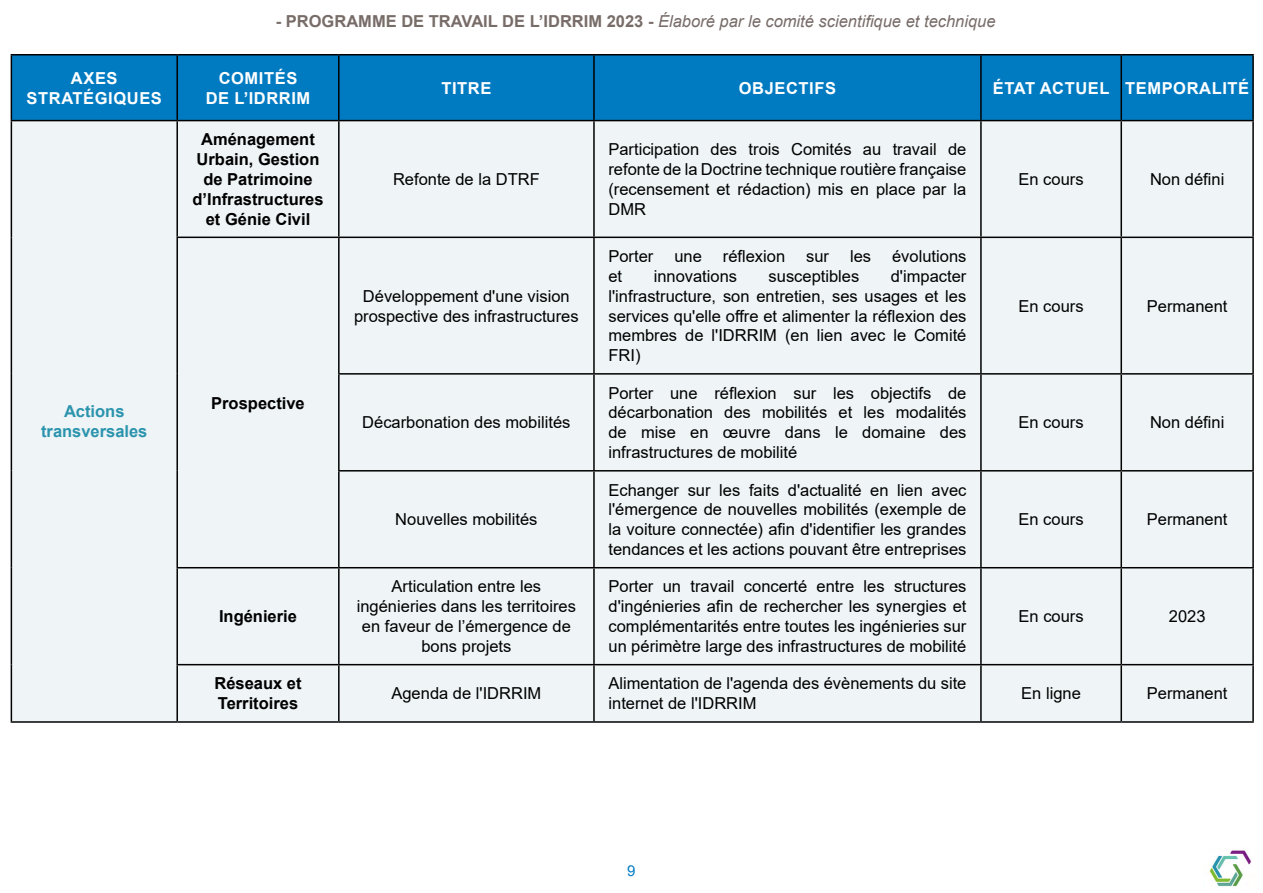
<style>
.page{position:relative;width:1263px;height:893px;background:#fff}
.page>*{position:absolute;margin:0;border:0;box-sizing:border-box;transform-origin:0 0}
.t1{font:16.5px/19.8px "Arial";color:#000;text-align:justify}
.t2{font:700 16.5px/19.8px "Arial";color:#000;text-align:center}
.t3{font:italic 16.5px "Arial";color:#776c68}
.t4{font:700 16.5px/19.8px "Arial";letter-spacing:.035em;color:#fff;text-align:center}
.t5{font:700 16.5px/19.8px "Arial";color:#2b94ad;text-align:center}
.t6{font:15px "Arial";color:#007bc2}
.s1{font-weight:700;font-style:normal}
</style>
<div class="page">
<img style="left:1209px;top:850px;width:43px;height:37px">
<div style="left:12px;top:56px;width:1240px;height:64px;background:#007bc2"></div>
<div style="left:12px;top:121px;width:1240px;height:600px;background:#eff4f7"></div>
<hr style="left:11px;top:54px;width:166px;height:2px;background:#000">
<hr style="left:11px;top:56px;width:1px;height:64px;background:#000">
<hr style="left:177px;top:54px;width:162px;height:2px;background:#000">
<hr style="left:176px;top:56px;width:2px;height:64px;background:#000">
<hr style="left:339px;top:54px;width:255px;height:2px;background:#000">
<hr style="left:338px;top:56px;width:2px;height:64px;background:#000">
<hr style="left:594px;top:54px;width:387px;height:2px;background:#000">
<hr style="left:593px;top:56px;width:2px;height:64px;background:#000">
<hr style="left:981px;top:54px;width:140px;height:2px;background:#000">
<hr style="left:980px;top:56px;width:2px;height:64px;background:#000">
<hr style="left:1121px;top:54px;width:133px;height:2px;background:#000">
<hr style="left:1120px;top:56px;width:2px;height:64px;background:#000">
<hr style="left:1252px;top:56px;width:2px;height:64px;background:#000">
<hr style="left:11px;top:120px;width:166px;height:1px;background:#000">
<hr style="left:11px;top:121px;width:1px;height:116px;background:#000">
<hr style="left:177px;top:120px;width:162px;height:1px;background:#000">
<hr style="left:176px;top:121px;width:2px;height:116px;background:#000">
<hr style="left:339px;top:120px;width:255px;height:1px;background:#000">
<hr style="left:338px;top:121px;width:2px;height:116px;background:#000">
<hr style="left:594px;top:120px;width:387px;height:1px;background:#000">
<hr style="left:593px;top:121px;width:2px;height:116px;background:#000">
<hr style="left:981px;top:120px;width:140px;height:1px;background:#000">
<hr style="left:980px;top:121px;width:2px;height:116px;background:#000">
<hr style="left:1121px;top:120px;width:133px;height:1px;background:#000">
<hr style="left:1120px;top:121px;width:2px;height:116px;background:#000">
<hr style="left:1252px;top:121px;width:2px;height:116px;background:#000">
<hr style="left:11px;top:237px;width:1px;height:137px;background:#000">
<hr style="left:176px;top:237px;width:163px;height:1px;background:#000">
<hr style="left:176px;top:238px;width:2px;height:136px;background:#000">
<hr style="left:339px;top:237px;width:255px;height:1px;background:#000">
<hr style="left:338px;top:238px;width:2px;height:135px;background:#000">
<hr style="left:594px;top:237px;width:387px;height:1px;background:#000">
<hr style="left:593px;top:238px;width:2px;height:135px;background:#000">
<hr style="left:981px;top:237px;width:140px;height:1px;background:#000">
<hr style="left:980px;top:238px;width:2px;height:135px;background:#000">
<hr style="left:1121px;top:237px;width:133px;height:1px;background:#000">
<hr style="left:1120px;top:238px;width:2px;height:135px;background:#000">
<hr style="left:1252px;top:238px;width:2px;height:135px;background:#000">
<hr style="left:11px;top:374px;width:1px;height:97px;background:#000">
<hr style="left:176px;top:374px;width:2px;height:97px;background:#000">
<hr style="left:338px;top:373px;width:256px;height:2px;background:#000">
<hr style="left:338px;top:375px;width:2px;height:95px;background:#000">
<hr style="left:594px;top:373px;width:387px;height:2px;background:#000">
<hr style="left:593px;top:375px;width:2px;height:95px;background:#000">
<hr style="left:981px;top:373px;width:140px;height:2px;background:#000">
<hr style="left:980px;top:375px;width:2px;height:95px;background:#000">
<hr style="left:1121px;top:373px;width:133px;height:2px;background:#000">
<hr style="left:1120px;top:375px;width:2px;height:95px;background:#000">
<hr style="left:1252px;top:375px;width:2px;height:95px;background:#000">
<hr style="left:11px;top:471px;width:1px;height:97px;background:#000">
<hr style="left:176px;top:471px;width:2px;height:96px;background:#000">
<hr style="left:338px;top:470px;width:256px;height:2px;background:#000">
<hr style="left:338px;top:472px;width:2px;height:95px;background:#000">
<hr style="left:594px;top:470px;width:387px;height:2px;background:#000">
<hr style="left:593px;top:472px;width:2px;height:95px;background:#000">
<hr style="left:981px;top:470px;width:140px;height:2px;background:#000">
<hr style="left:980px;top:472px;width:2px;height:95px;background:#000">
<hr style="left:1121px;top:470px;width:133px;height:2px;background:#000">
<hr style="left:1120px;top:472px;width:2px;height:95px;background:#000">
<hr style="left:1252px;top:472px;width:2px;height:95px;background:#000">
<hr style="left:11px;top:568px;width:1px;height:97px;background:#000">
<hr style="left:176px;top:567px;width:163px;height:1px;background:#000">
<hr style="left:176px;top:568px;width:2px;height:96px;background:#000">
<hr style="left:339px;top:567px;width:255px;height:1px;background:#000">
<hr style="left:338px;top:568px;width:2px;height:96px;background:#000">
<hr style="left:594px;top:567px;width:387px;height:1px;background:#000">
<hr style="left:593px;top:568px;width:2px;height:96px;background:#000">
<hr style="left:981px;top:567px;width:140px;height:1px;background:#000">
<hr style="left:980px;top:568px;width:2px;height:96px;background:#000">
<hr style="left:1121px;top:567px;width:133px;height:1px;background:#000">
<hr style="left:1120px;top:568px;width:2px;height:96px;background:#000">
<hr style="left:1252px;top:568px;width:2px;height:96px;background:#000">
<hr style="left:11px;top:665px;width:1px;height:56px;background:#000">
<hr style="left:176px;top:664px;width:163px;height:1px;background:#000">
<hr style="left:176px;top:665px;width:2px;height:56px;background:#000">
<hr style="left:339px;top:664px;width:255px;height:1px;background:#000">
<hr style="left:338px;top:665px;width:2px;height:56px;background:#000">
<hr style="left:594px;top:664px;width:387px;height:1px;background:#000">
<hr style="left:593px;top:665px;width:2px;height:56px;background:#000">
<hr style="left:981px;top:664px;width:140px;height:1px;background:#000">
<hr style="left:980px;top:665px;width:2px;height:56px;background:#000">
<hr style="left:1121px;top:664px;width:133px;height:1px;background:#000">
<hr style="left:1120px;top:665px;width:2px;height:56px;background:#000">
<hr style="left:1252px;top:665px;width:2px;height:56px;background:#000">
<hr style="left:11px;top:721px;width:166px;height:2px;background:#000">
<hr style="left:177px;top:721px;width:162px;height:2px;background:#000">
<hr style="left:339px;top:721px;width:255px;height:2px;background:#000">
<hr style="left:594px;top:721px;width:387px;height:2px;background:#000">
<hr style="left:981px;top:721px;width:140px;height:2px;background:#000">
<hr style="left:1121px;top:721px;width:133px;height:2px;background:#000">
<p class="t3" style="left:276px;top:11px;width:721px"><span class="s1">- PROGRAMME DE TRAVAIL DE L’IDRRIM 2023 -</span> Élaboré par le comité scientifique et technique</p>
<p class="t4" style="left:27px;top:68px;width:137px">AXES<br>STRATÉGIQUES</p>
<p class="t4" style="left:206px;top:68px;width:106px">COMITÉS<br>DE L’IDRRIM</p>
<p class="t2" style="left:192px;top:130px;width:133px">Aménagement<br>Urbain, Gestion de Patrimoine d’Infrastructures et Génie Civil</p>
<p class="t5" style="left:41px;top:402px;width:108px">Actions transversales</p>
<p class="t2" style="left:211px;top:393px;width:95px">Prospective</p>
<p class="t2" style="left:219px;top:607px;width:79px">Ingénierie</p>
<p class="t4" style="left:441px;top:78px;width:51px">TITRE</p>
<p class="t4" style="left:739px;top:78px;width:99px">OBJECTIFS</p>
<p class="t4" style="left:993px;top:78px;width:258px">ÉTAT ACTUEL TEMPORALITÉ</p>
<p class="t1" style="left:393px;top:169px;width:148px">Refonte de la DTRF</p>
<p class="t1" style="left:354px;top:286px;width:226px;text-align:center">Développement d'une vision prospective des infrastructures</p>
<p class="t1" style="left:362px;top:412px;width:210px">Décarbonation des mobilités</p>
<p class="t1" style="left:395px;top:509px;width:144px">Nouvelles mobilités</p>
<p class="t1" style="left:608px;top:139px;width:359px">Participation des trois Comités au travail de refonte de la Doctrine technique routière française (recensement et rédaction) mis en place par la DMR</p>
<p class="t1" style="left:608px;top:246px;width:46px">Porter</p>
<p class="t1" style="left:674px;top:246px;width:29px">une</p>
<p class="t1" style="left:723px;top:246px;width:64px">réflexion</p>
<p class="t1" style="left:806px;top:246px;width:24px">sur</p>
<p class="t1" style="left:850px;top:246px;width:23px">les</p>
<p class="t1" style="left:892px;top:246px;width:76px">évolutions</p>
<p class="t1" style="left:608px;top:266px;width:15px">et</p>
<p class="t1" style="left:654px;top:266px;width:85px">innovations</p>
<p class="t1" style="left:768px;top:266px;width:92px">susceptibles</p>
<p class="t1" style="left:608px;top:266px;width:359px;text-indent:282px">d'impacter l'infrastructure, son entretien, ses usages et les services qu'elle offre et alimenter la réflexion des membres de l'IDRRIM (en lien avec le Comité FRI)</p>
<p class="t1" style="left:608px;top:383px;width:359px">Porter une réflexion sur les objectifs de décarbonation des mobilités et les modalités de mise en œuvre dans le domaine des infrastructures de mobilité</p>
<p class="t1" style="left:608px;top:480px;width:359px">Echanger sur les faits d'actualité en lien avec l'émergence de nouvelles mobilités (exemple de la voiture connectée) afin d'identifier les grandes tendances et les actions pouvant être entreprises</p>
<p class="t1" style="left:357px;top:577px;width:221px;text-align:center">Articulation entre les ingénieries dans les territoires en faveur de l’émergence de bons projets</p>
<p class="t1" style="left:608px;top:577px;width:359px">Porter un travail concerté entre les structures d'ingénieries afin de rechercher les synergies et complémentarités entre toutes les ingénieries sur un périmètre large des infrastructures de mobilité</p>
<p class="t1" style="left:1018px;top:169px;width:67px">En cours</p>
<p class="t1" style="left:1150px;top:169px;width:76px">Non défini</p>
<p class="t1" style="left:1018px;top:296px;width:67px">En cours</p>
<p class="t1" style="left:1147px;top:296px;width:82px">Permanent</p>
<p class="t1" style="left:1018px;top:412px;width:67px">En cours</p>
<p class="t1" style="left:1150px;top:412px;width:76px">Non défini</p>
<p class="t1" style="left:1018px;top:509px;width:67px">En cours</p>
<p class="t1" style="left:1147px;top:509px;width:82px">Permanent</p>
<p class="t1" style="left:1018px;top:606px;width:67px">En cours</p>
<p class="t1" style="left:1169px;top:606px;width:38px">2023</p>
<p class="t2" style="left:214px;top:674px;width:89px;text-align:left">Réseaux et<br>Territoires</p>
<p class="t1" style="left:391px;top:683px;width:151px">Agenda de l'IDRRIM</p>
<p class="t1" style="left:608px;top:674px;width:359px">Alimentation de l'agenda des évènements du site internet de l'IDRRIM</p>
<p class="t1" style="left:1021px;top:683px;width:61px">En ligne</p>
<p class="t1" style="left:1147px;top:683px;width:82px">Permanent</p>
<p class="t6" style="left:627px;top:861px;width:10px">9</p>
</div>
